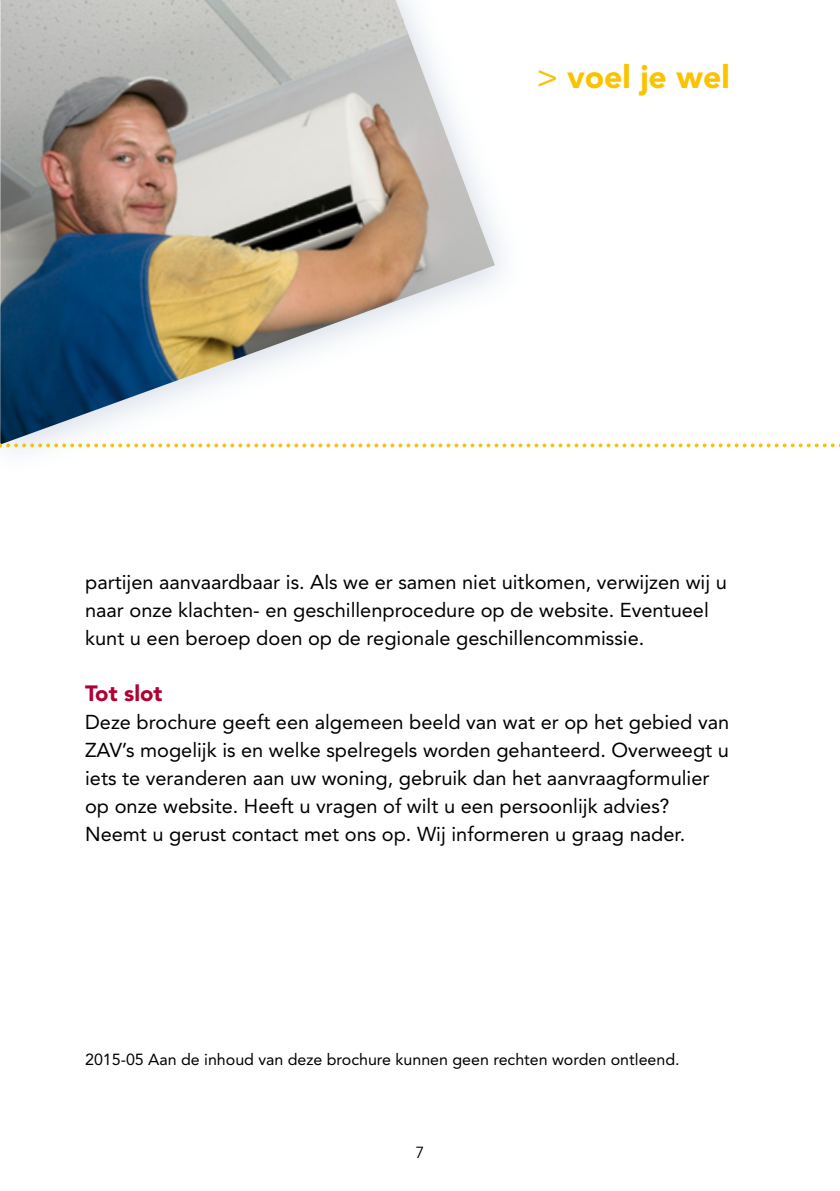
<style>
.page{position:relative;width:840px;height:1191px;background:#fff}
.page>*{position:absolute;margin:0;border:0;box-sizing:border-box;transform-origin:0 0}
.t1{font:900 32px "Avenir";color:#fac300}
.t2{font:900 22px "Avenir";color:#b10132}
.t3{font:20px/28px "Avenir";color:#000}
.t4{font:16px "Avenir";color:#000}
.t5{font:16px "Avenir";color:#000}
.s1{font-weight:500}
</style>
<div class="page">
<svg style="left:0;top:0;width:839px;height:451px"></svg>
<h1 class="t1" style="left:536px;top:58px;width:194px"><span class="s1">&gt;</span> voel je wel</h1>
<p class="t3" style="left:85px;top:568px;width:643px">partijen aanvaardbaar is. Als we er samen niet uitkomen, verwijzen wij u naar onze klachten- en geschillenprocedure op de website. Eventueel kunt u een beroep doen op de regionale geschillencommissie.</p>
<p class="t2" style="left:85px;top:680px;width:79px">Tot slot</p>
<p class="t3" style="left:85px;top:708px;width:645px">Deze brochure geeft een algemeen beeld van wat er op het gebied van ZAV’s mogelijk is en welke spelregels worden gehanteerd. Overweegt u iets te veranderen aan uw woning, gebruik dan het aanvraagformulier op onze website. Heeft u vragen of wilt u een persoonlijk advies?<br>Neemt u gerust contact met ons op. Wij informeren u graag nader.</p>
<p class="t4" style="left:85px;top:1050px;width:595px">2015-05 Aan de inhoud van deze brochure kunnen geen rechten worden ontleend.</p>
<p class="t5" style="left:415px;top:1143px;width:10px">7</p>
</div>
